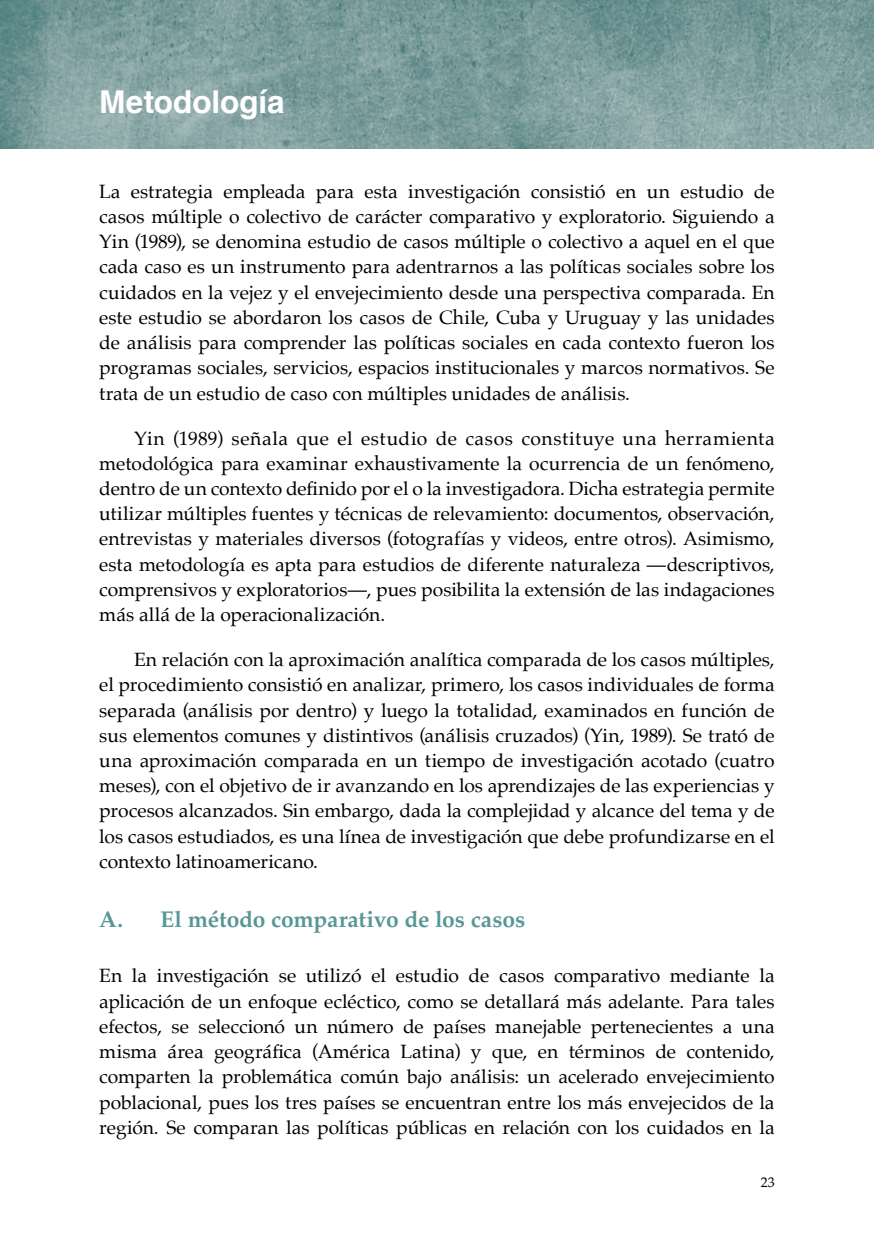
<style>
.page{position:relative;width:874px;height:1241px;background:#fff}
.page>*{position:absolute;margin:0;border:0;box-sizing:border-box;transform-origin:0 0}
.t1{font:700 31.5px "Helvetica";letter-spacing:-.005em;color:#fff}
.t2{font:700 22.75px "Palatino";letter-spacing:-.005em;color:#589796}
.t3{font:19.25px/25.2px "Palatino";letter-spacing:-.005em;color:#000;text-align:justify}
.t4{font:14px "Palatino Linotype";color:#000}
</style>
<div class="page">
<svg style="left:0;top:0;width:873px;height:149px;background:#7d9e9d"></svg>
<h1 class="t1" style="left:99px;top:76px;width:187px">Metodología</h1>
<p class="t3" style="left:99px;top:178px;width:676px">La estrategia empleada para esta investigación consistió en un estudio de casos múltiple o colectivo de carácter comparativo y exploratorio. Siguiendo a Yin (1989), se denomina estudio de casos múltiple o colectivo a aquel en el que cada caso es un instrumento para adentrarnos a las políticas sociales sobre los cuidados en la vejez y el envejecimiento desde una perspectiva comparada. En este estudio se abordaron los casos de Chile, Cuba y Uruguay y las unidades de análisis para comprender las políticas sociales en cada contexto fueron los programas sociales, servicios, espacios institucionales y marcos normativos. Se trata de un estudio de caso con múltiples unidades de análisis.</p>
<p class="t3" style="left:99px;top:425px;width:676px;text-indent:35px">Yin (1989) señala que el estudio de casos constituye una herramienta metodológica para examinar exhaustivamente la ocurrencia de un fenómeno, dentro de un contexto definido por el o la investigadora. Dicha estrategia permite utilizar múltiples fuentes y técnicas de relevamiento: documentos, observación, entrevistas y materiales diversos (fotografías y videos, entre otros). Asimismo, esta metodología es apta para estudios de diferente naturaleza —descriptivos, comprensivos y exploratorios—, pues posibilita la extensión de las indagaciones más allá de la operacionalización.</p>
<p class="t3" style="left:99px;top:646px;width:676px;text-indent:35px">En relación con la aproximación analítica comparada de los casos múltiples, el procedimiento consistió en analizar, primero, los casos individuales de forma separada (análisis por dentro) y luego la totalidad, examinados en función de sus elementos comunes y distintivos (análisis cruzados) (Yin, 1989). Se trató de una aproximación comparada en un tiempo de investigación acotado (cuatro meses), con el objetivo de ir avanzando en los aprendizajes de las experiencias y procesos alcanzados. Sin embargo, dada la complejidad y alcance del tema y de los casos estudiados, es una línea de investigación que debe profundizarse en el contexto latinoamericano.</p>
<p class="t2" style="left:99px;top:900px;width:427px">A. El método comparativo de los casos</p>
<p class="t3" style="left:99px;top:963px;width:676px">En la investigación se utilizó el estudio de casos comparativo mediante la aplicación de un enfoque ecléctico, como se detallará más adelante. Para tales efectos, se seleccionó un número de países manejable pertenecientes a una misma área geográfica (América Latina) y que, en términos de contenido, comparten la problemática común bajo análisis: un acelerado envejecimiento poblacional, pues los tres países se encuentran entre los más envejecidos de la región. Se comparan las políticas públicas en relación con los cuidados en la</p>
<p class="t4" style="left:760px;top:1171px;width:16px">23</p>
</div>
